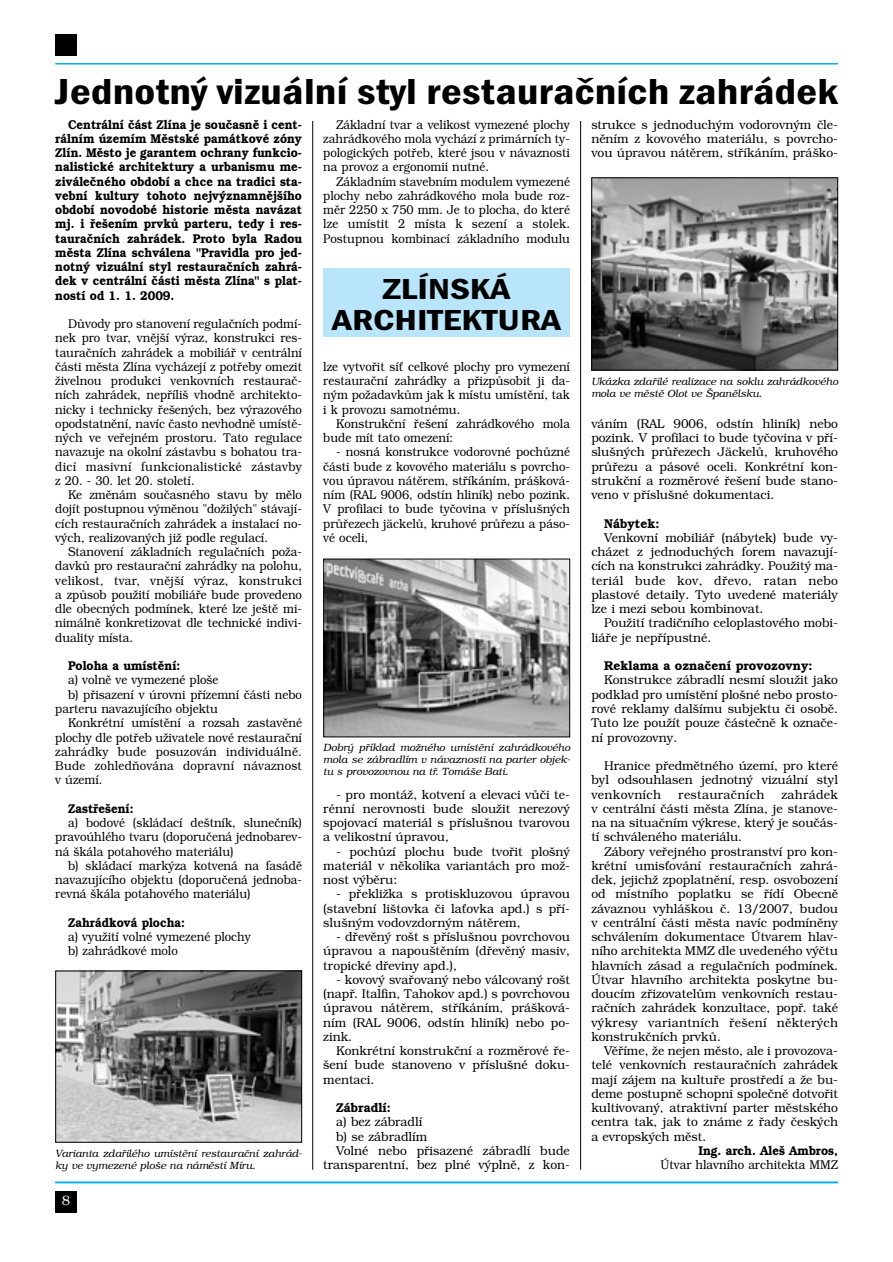
<style>
.page{position:relative;width:893px;height:1262px;background:#fff}
.page>*{position:absolute;margin:0;border:0;box-sizing:border-box;transform-origin:0 0}
.t1{font:600 condensed 37.5px "Franklin Gothic Itc TCE";letter-spacing:.005em;color:#000;scale:1.2 1}
.t2{font:600 condensed 30px/31.5px "Franklin Gothic Itc TCE";color:#000;text-align:center;scale:1.3 1}
.t3{font:300 13.5px "Bookman CE";color:#fff}
.t4{font:300 12.75px/14.2px "Bookman CE";color:#000;text-align:justify;scale:.95 1}
.t5{font:300 12.75px/14.2px "Bookman CE";color:#000;text-align:justify;scale:.9 1}
.t6{font:600 12.75px/14.2px "Bookman CE";color:#000;text-align:justify;scale:.9 1}
.t7{font:600 12.75px "Bookman CE";color:#000;scale:.95 1}
.t8{font:300 12.75px "Bookman CE";letter-spacing:.02em;color:#000;scale:.9 1}
.t9{font:300 12.75px "Bookman CE";letter-spacing:.025em;color:#000;scale:.95 1}
.t10{font:italic 300 10.5px/12px "Bookman CE";color:#000}
</style>
<div class="page">
<hr style="left:55px;top:63px;width:783px;height:1px;background:#00aeef">
<div style="left:55px;top:34px;width:22px;height:21px;background:#000"></div>
<hr style="left:55px;top:1181px;width:783px;height:2px;background:#00aeef">
<div style="left:55px;top:1191px;width:22px;height:21px;background:#000"></div>
<hr style="left:312px;top:121px;width:1px;height:1048px;background:#000">
<hr style="left:580px;top:121px;width:1px;height:1048px;background:#000">
<img style="left:57px;top:972px;width:243px;height:168px">
<div style="left:55px;top:970px;width:247px;height:172px;border:1px solid #000"></div>
<div style="left:323px;top:268px;width:247px;height:68px;background:#b9e5fa"></div>
<img style="left:593px;top:179px;width:243px;height:189px">
<div style="left:591px;top:177px;width:247px;height:193px;border:1px solid #000"></div>
<img style="left:325px;top:560px;width:243px;height:175px">
<div style="left:323px;top:558px;width:247px;height:179px;border:1px solid #000"></div>
<h1 class="t1" style="left:55px;top:78px;width:653px">Jednotný vizuální styl restauračních zahrádek</h1>
<p class="t6" style="left:55px;top:118px;width:276px;text-indent:13px">Centrální část Zlína je současně i cent&shy;rálním územím Městské památkové zóny Zlín. Město je garantem ochrany funkcio&shy;nalistické architektury a urbanismu me&shy;ziválečného období a chce na tradici sta&shy;vební kultury tohoto nejvýznamnějšího období novodobé historie města navázat mj. i řešením prvků parteru, tedy i res&shy;tauračních zahrádek. Proto byla Radou města Zlína schválena "Pravidla pro jed&shy;notný vizuální styl restauračních zahrá&shy;dek v centrální části města Zlína" s plat&shy;ností od 1. 1. 2009.</p>
<p class="t5" style="left:55px;top:318px;width:276px;text-indent:13px">Důvody pro stanovení regulačních podmí&shy;nek pro tvar, vnější výraz, konstrukci res&shy;tauračních zahrádek a mobiliář v centrální části města Zlína vycházejí z potřeby omezit živelnou produkci venkovních restaurač&shy;ních zahrádek, nepříliš vhodně architekto&shy;nicky i technicky řešených, bez výrazového opodstatnění, navíc často nevhodně umístě&shy;ných ve veřejném prostoru. Tato regulace navazuje na okolní zástavbu s bohatou tra&shy;dicí masivní funkcionalistické zástavby z 20. - 30. let 20. století.</p>
<p class="t5" style="left:55px;top:489px;width:276px;text-indent:13px">Ke změnám současného stavu by mělo dojít postupnou výměnou "dožilých" stávají&shy;cích restauračních zahrádek a instalací no&shy;vých, realizovaných již podle regulací.</p>
<p class="t5" style="left:55px;top:546px;width:276px;text-indent:13px">Stanovení základních regulačních poža&shy;davků pro restaurační zahrádky na polohu, velikost, tvar, vnější výraz, konstrukci a způsob použití mobiliáře bude provedeno dle obecných podmínek, které lze ještě mi&shy;nimálně konkretizovat dle technické indivi&shy;duality místa.</p>
<p class="t6" style="left:68px;top:660px;width:126px">Poloha a umístění:</p>
<p class="t5" style="left:68px;top:674px;width:169px">a) volně ve vymezené ploše</p>
<p class="t5" style="left:68px;top:688px;width:261px">b) přisazení v úrovni přízemní části nebo</p>
<p class="t5" style="left:55px;top:703px;width:182px">parteru navazujícího objektu</p>
<p class="t5" style="left:68px;top:717px;width:261px">Konkrétní umístění a rozsah zastavěné</p>
<p class="t5" style="left:55px;top:731px;width:275px">plochy dle potřeb uživatele nové restaurační</p>
<p class="t5" style="left:55px;top:745px;width:275px">zahrádky bude posuzován individuálně.</p>
<p class="t8" style="left:55px;top:761px;width:275px">Bude zohledňována dopravní návaznost</p>
<p class="t5" style="left:55px;top:774px;width:54px">v území.</p>
<p class="t6" style="left:68px;top:802px;width:74px">Zastřešení:</p>
<p class="t5" style="left:55px;top:817px;width:276px;text-indent:13px">a) bodové (skládací deštník, slunečník) pravoúhlého tvaru (doporučená jednobarev&shy;ná škála potahového materiálu)</p>
<p class="t5" style="left:55px;top:859px;width:276px;text-indent:13px">b) skládací markýza kotvená na fasádě navazujícího objektu (doporučená jednoba&shy;revná škála potahového materiálu)</p>
<p class="t6" style="left:68px;top:916px;width:131px">Zahrádková plocha:</p>
<p class="t5" style="left:68px;top:931px;width:205px">a) využití volné vymezené plochy b) zahrádkové molo</p>
<p class="t4" style="left:591px;top:118px;width:261px">strukce s jednoduchým vodorovným čle&shy;něním z kovového materiálu, s povrcho&shy;vou úpravou nátěrem, stříkáním, práško-</p>
<p class="t5" style="left:323px;top:118px;width:276px;text-indent:13px">Základní tvar a velikost vymezené plochy zahrádkového mola vychází z primárních ty&shy;pologických potřeb, které jsou v návaznosti na provoz a ergonomii nutné.</p>
<p class="t5" style="left:323px;top:175px;width:276px;text-indent:13px">Základním stavebním modulem vymezené plochy nebo zahrádkového mola bude roz&shy;měr 2250 x 750 mm. Je to plocha, do které lze umístit 2 místa k sezení a stolek.<br>Postupnou kombinací základního modulu</p>
<h2 class="t2" style="left:332px;top:275px;width:178px">ZLÍNSKÁ<br>ARCHITEKTURA</h2>
<p class="t5" style="left:323px;top:361px;width:276px">lze vytvořit síť celkové plochy pro vymezení restaurační zahrádky a přizpůsobit ji da&shy;ným požadavkům jak k místu umístění, tak i k provozu samotnému.</p>
<p class="t5" style="left:323px;top:418px;width:276px;text-indent:13px">Konstrukční řešení zahrádkového mola bude mít tato omezení:</p>
<p class="t5" style="left:323px;top:446px;width:276px;text-indent:13px">- nosná konstrukce vodorovné pochůzné části bude z kovového materiálu s povrcho&shy;vou úpravou nátěrem, stříkáním, prášková&shy;ním (RAL 9006, odstín hliník) nebo pozink.<br>V profilaci to bude tyčovina v příslušných průřezech jäckelů, kruhové průřezu a páso&shy;vé oceli,</p>
<p class="t10" style="left:591px;top:376px;width:248px">Ukázka zdařilé realizace na soklu zahrádkového mola ve městě Olot ve Španělsku.</p>
<p class="t4" style="left:591px;top:418px;width:261px">váním (RAL 9006, odstín hliník) nebo pozink. V profilaci to bude tyčovina v pří&shy;slušných průřezech Jäckelů, kruhového průřezu a pásové oceli. Konkrétní kon&shy;strukční a rozměrové řešení bude stano&shy;veno v příslušné dokumentaci.</p>
<p class="t7" style="left:604px;top:518px;width:60px">Nábytek:</p>
<p class="t4" style="left:591px;top:532px;width:261px;text-indent:13px">Venkovní mobiliář (nábytek) bude vy&shy;cházet z jednoduchých forem navazují&shy;cích na konstrukci zahrádky. Použitý ma&shy;teriál bude kov, dřevo, ratan nebo plastové detaily. Tyto uvedené materiály lze i mezi sebou kombinovat.</p>
<p class="t4" style="left:591px;top:617px;width:261px;text-indent:13px">Použití tradičního celoplastového mobi&shy;liáře je nepřípustné.</p>
<p class="t7" style="left:604px;top:660px;width:221px">Reklama a označení provozovny:</p>
<p class="t4" style="left:591px;top:674px;width:261px;text-indent:13px">Konstrukce zábradlí nesmí sloužit jako podklad pro umístění plošné nebo prosto&shy;rové reklamy dalšímu subjektu či osobě.<br>Tuto lze použít pouze částečně k označe&shy;ní provozovny.</p>
<p class="t4" style="left:591px;top:760px;width:261px;text-indent:13px">Hranice předmětného území, pro které byl odsouhlasen jednotný vizuální styl venkovních</p>
<p class="t10" style="left:323px;top:742px;width:248px;text-align:justify">Dobrý příklad možného umístění zahrádkového mola se zábradlím v návaznosti na parter objek&shy;tu s provozovnou na tř. Tomáše Bati.</p>
<p class="t4" style="left:591px;top:788px;width:261px;text-indent:190px">zahrádek v centrální části města Zlína, je stanove&shy;na na situačním výkrese, který je součás&shy;tí schváleného materiálu.</p>
<p class="t4" style="left:591px;top:845px;width:261px;text-indent:13px">Zábory veřejného prostranství pro kon&shy;krétní umisťování restauračních zahrá&shy;dek, jejichž zpoplatnění, resp. osvobození od místního poplatku se řídí Obecně závaznou vyhláškou č. 13/2007, budou v centrální části města navíc podmíněny schválením dokumentace Útvarem hlav&shy;ního architekta MMZ dle uvedeného výčtu hlavních zásad a regulačních podmínek.<br>Útvar hlavního architekta poskytne bu&shy;doucím zřizovatelům venkovních restau&shy;račních zahrádek konzultace, popř. také výkresy variantních řešení některých konstrukčních prvků.</p>
<p class="t4" style="left:591px;top:1045px;width:261px;text-indent:13px">Věříme, že nejen město, ale i provozova&shy;telé venkovních restauračních zahrádek mají zájem na kultuře prostředí a že bu&shy;deme postupně schopni společně dotvořit kultivovaný, atraktivní parter městského centra tak, jak to známe z řady českých a evropských měst.</p>
<p class="t6" style="left:698px;top:1144px;width:157px">Ing. arch. Aleš Ambros,</p>
<p class="t5" style="left:660px;top:1159px;width:199px">Útvar hlavního architekta MMZ</p>
<p class="t9" style="left:678px;top:789px;width:92px">restauračních</p>
<p class="t4" style="left:323px;top:788px;width:261px;text-indent:13px">- pro montáž, kotvení a elevaci vůči te&shy;rénní nerovnosti bude sloužit nerezový spojovací materiál s příslušnou tvarovou a velikostní úpravou,</p>
<p class="t4" style="left:323px;top:845px;width:261px;text-indent:13px">- pochůzí plochu bude tvořit plošný materiál v několika variantách pro mož&shy;nost výběru:</p>
<p class="t4" style="left:323px;top:888px;width:261px;text-indent:13px">- překližka s protiskluzovou úpravou (stavební lištovka či laťovka apd.) s pří&shy;slušným vodovzdorným nátěrem,</p>
<p class="t4" style="left:323px;top:931px;width:261px;text-indent:13px">- dřevěný rošt s příslušnou povrchovou úpravou a napouštěním (dřevěný masiv, tropické dřeviny apd.),</p>
<p class="t4" style="left:323px;top:973px;width:261px;text-indent:13px">- kovový svařovaný nebo válcovaný rošt (např. Italfin, Tahokov apd.) s povrchovou úpravou nátěrem, stříkáním, prášková&shy;ním (RAL 9006, odstín hliník) nebo po&shy;zink.</p>
<p class="t4" style="left:323px;top:1045px;width:261px;text-indent:13px">Konkrétní konstrukční a rozměrové ře&shy;šení bude stanoveno v příslušné doku&shy;mentaci.</p>
<p class="t7" style="left:336px;top:1102px;width:59px">Zábradlí:</p>
<p class="t4" style="left:336px;top:1116px;width:92px">a) bez zábradlí</p>
<p class="t4" style="left:336px;top:1130px;width:97px">b) se zábradlím</p>
<p class="t4" style="left:336px;top:1144px;width:247px">Volné nebo přisazené zábradlí bude</p>
<p class="t4" style="left:323px;top:1159px;width:261px">transparentní, bez plné výplně, z kon-</p>
<p class="t10" style="left:55px;top:1148px;width:248px">Varianta zdařilého umístění restaurační zahrád&shy;ky ve vymezené ploše na náměstí Míru.</p>
<p class="t3" style="left:62px;top:1195px;width:10px">8</p>
</div>
